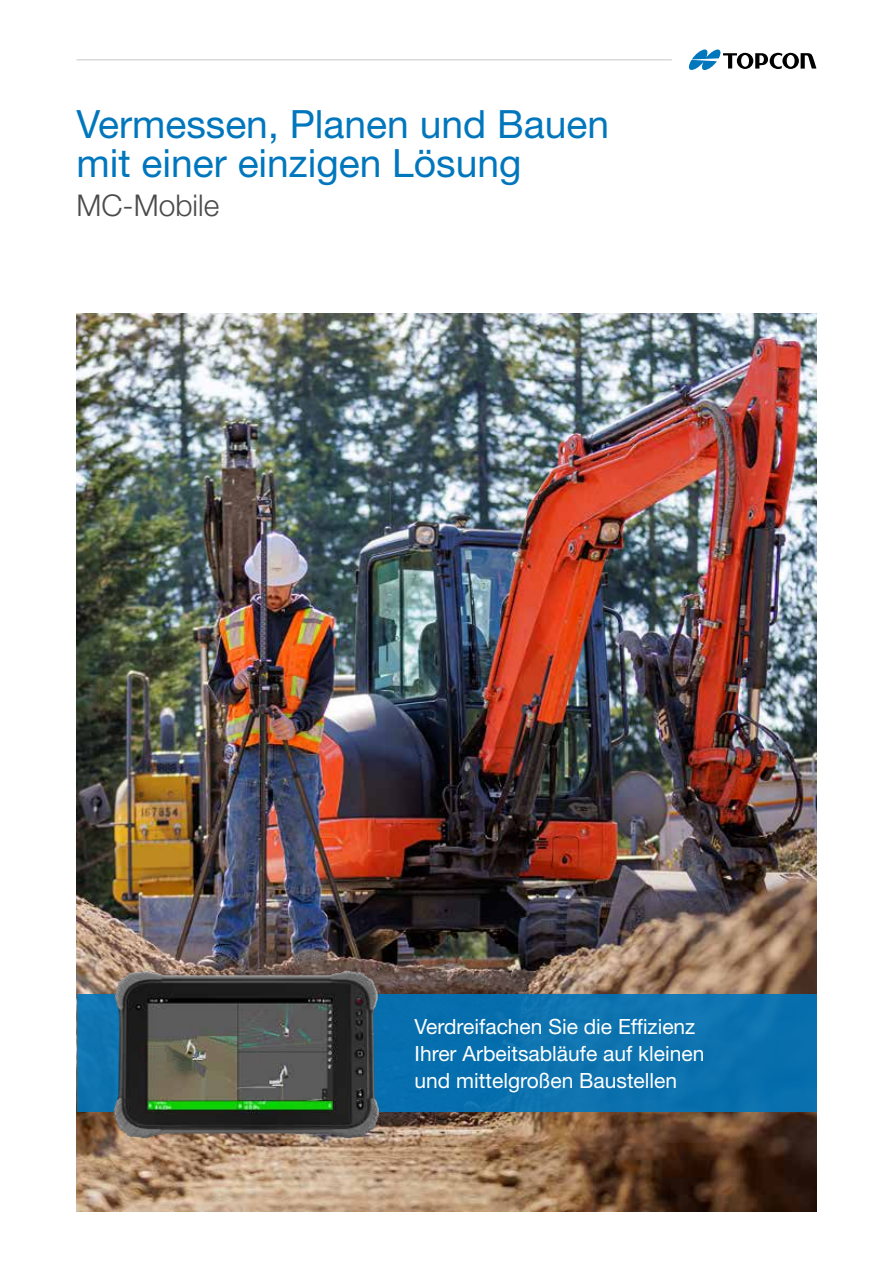
<style>
.page{position:relative;width:893px;height:1263px;background:#fff}
.page>*{position:absolute;margin:0;border:0;box-sizing:border-box;transform-origin:0 0}
.t1{font:39px/39px "Helvetica Neue LT Std";color:#0076bd}
.t2{font:300 30px "Helvetica Neue LT Std";color:#4b4b4d}
.t3{font:21px/27px "Helvetica Neue LT Std";color:#fff}
</style>
<div class="page">
<hr style="left:77px;top:59px;width:595px;height:2px;background:#d9dadb">
<svg style="left:688px;top:49px;width:128px;height:21px"></svg>
<img style="left:77px;top:313px;width:739px;height:899px">
<div style="left:77px;top:995px;width:739px;height:117px;background:#0a71ae"></div>
<img style="left:87px;top:941px;width:317px;height:225px">
<h1 class="t1" style="left:77px;top:104px;width:534px">Vermessen, Planen und Bauen mit einer einzigen Lösung</h1>
<h2 class="t2" style="left:77px;top:187px;width:144px">MC-Mobile</h2>
<p class="t3" style="left:415px;top:1013px;width:291px">Verdreifachen Sie die Effizienz<br>Ihrer Arbeitsabläufe auf kleinen und mittelgroßen Baustellen</p>
</div>
